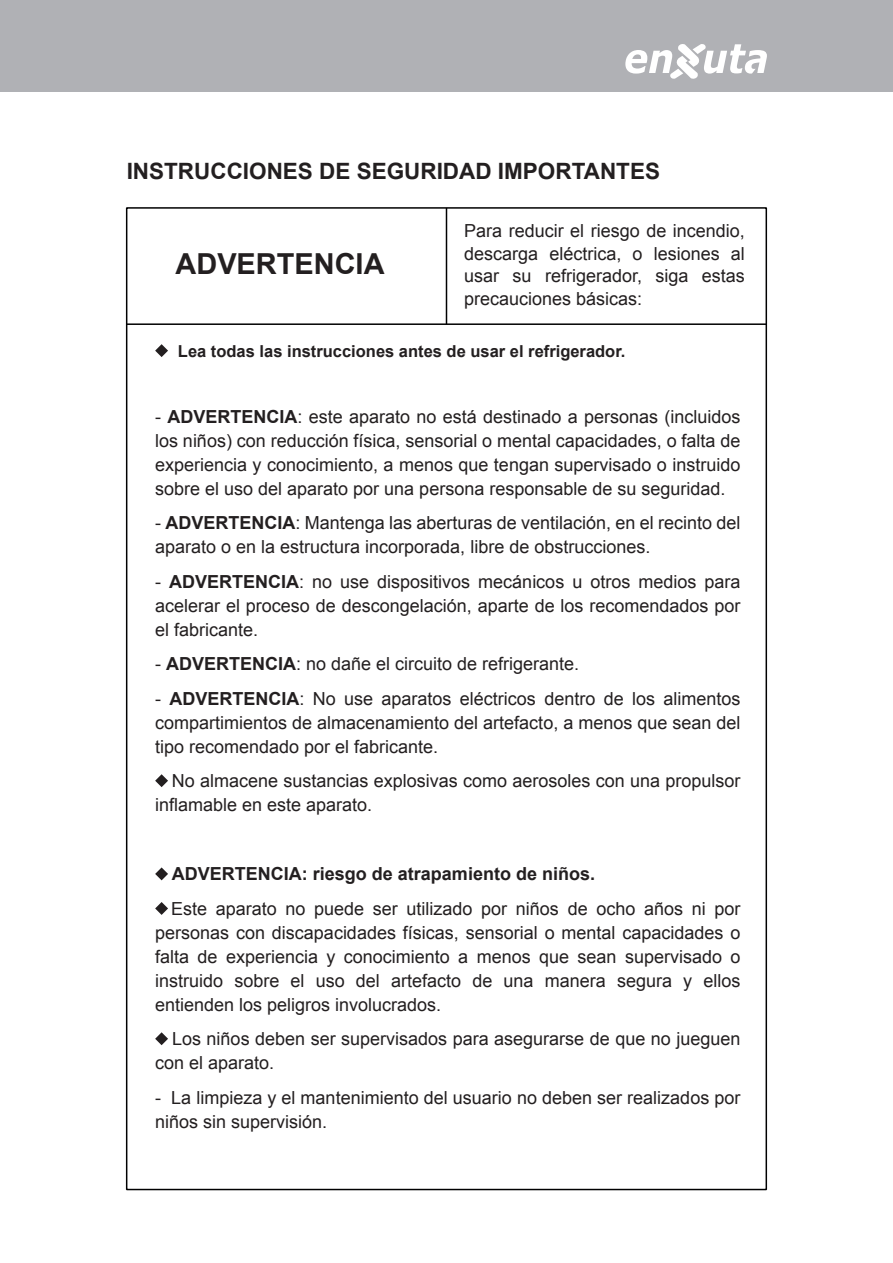
<style>
.page{position:relative;width:893px;height:1263px;background:#fff}
.page>*{position:absolute;margin:0;border:0;box-sizing:border-box;transform-origin:0 0}
.t1{font:700 28.95px "Arial";color:#231f20}
.t2{font:700 22.5px "Arial";color:#231f20}
.t3{font:18px/24px "Arial";color:#231f20;text-align:justify}
.t4{font:700 16.5px "Arial";color:#231f20}
.s1{font-weight:700}
.s2{color:#fff}
.s3{font-weight:700;color:#fff}
</style>
<div class="page">
<hr style="left:126px;top:323px;width:641px;height:2px;background:#000001">
<hr style="left:446px;top:208px;width:1px;height:116px;background:#000001">
<svg style="left:155px;top:774px;width:13px;height:13px"></svg>
<svg style="left:155px;top:344px;width:13px;height:13px"></svg>
<svg style="left:155px;top:902px;width:13px;height:13px"></svg>
<svg style="left:155px;top:867px;width:13px;height:13px"></svg>
<svg style="left:155px;top:1032px;width:13px;height:13px"></svg>
<div style="left:0;top:0;width:893px;height:91px;background:#b0b1b5"></div>
<svg style="left:625px;top:44px;width:142px;height:35px"></svg>
<p class="t2" style="left:127px;top:156px;width:535px">INSTRUCCIONES DE SEGURIDAD IMPORTANTES</p>
<p class="t3" style="left:464px;top:220px;width:282px;line-height:22.5px">Para reducir el riesgo de incendio, descarga eléctrica, o lesiones al usar su refrigerador, siga estas precauciones básicas:</p>
<p class="t4" style="left:178px;top:340px;width:449px">Lea todas las instrucciones antes de usar el refrigerador.</p>
<h1 class="t1" style="left:176px;top:245px;width:211px">ADVERTENCIA</h1>
<p class="t3" style="left:155px;top:405px;width:587px">- <span class="s1">ADVERTENCIA</span>: este aparato no está destinado a personas (incluidos los niños) con reducción física, sensorial o mental capacidades, o falta de experiencia y conocimiento, a menos que tengan supervisado o instruido sobre el uso del aparato por una persona responsable de su seguridad.</p>
<p class="t3" style="left:155px;top:511px;width:587px">- <span class="s1">ADVERTENCIA</span>: Mantenga las aberturas de ventilación, en el recinto del aparato o en la estructura incorporada, libre de obstrucciones.</p>
<p class="t3" style="left:155px;top:570px;width:587px">- <span class="s1">ADVERTENCIA</span>: no use dispositivos mecánicos u otros medios para acelerar el proceso de descongelación, aparte de los recomendados por el fabricante.</p>
<p class="t3" style="left:155px;top:652px;width:426px">- <span class="s1">ADVERTENCIA</span>: no dañe el circuito de refrigerante.</p>
<p class="t3" style="left:155px;top:687px;width:587px">- <span class="s1">ADVERTENCIA</span>: No use aparatos eléctricos dentro de los alimentos compartimientos de almacenamiento del artefacto, a menos que sean del tipo recomendado por el fabricante.</p>
<p class="t3" style="left:155px;top:769px;width:587px"><span class="s2">-</span> No almacene sustancias explosivas como aerosoles con una propulsor inflamable en este aparato.</p>
<p class="t3" style="left:171px;top:857px;width:571px;line-height:34.5px;text-indent:-16px"><span class="s3">-</span> <span class="s1">ADVERTENCIA: riesgo de atrapamiento de niños.<br></span>Este aparato no puede ser utilizado por niños de ocho años ni por</p>
<p class="t3" style="left:155px;top:921px;width:587px">personas con discapacidades físicas, sensorial o mental capacidades o falta de experiencia y conocimiento a menos que sean supervisado o instruido sobre el uso del artefacto de una manera segura y ellos entienden los peligros involucrados.</p>
<p class="t3" style="left:155px;top:1027px;width:587px;text-indent:17px">Los niños deben ser supervisados para asegurarse de que no jueguen con el aparato.</p>
<p class="t3" style="left:155px;top:1086px;width:587px">- La limpieza y el mantenimiento del usuario no deben ser realizados por niños sin supervisión.</p>
</div>
